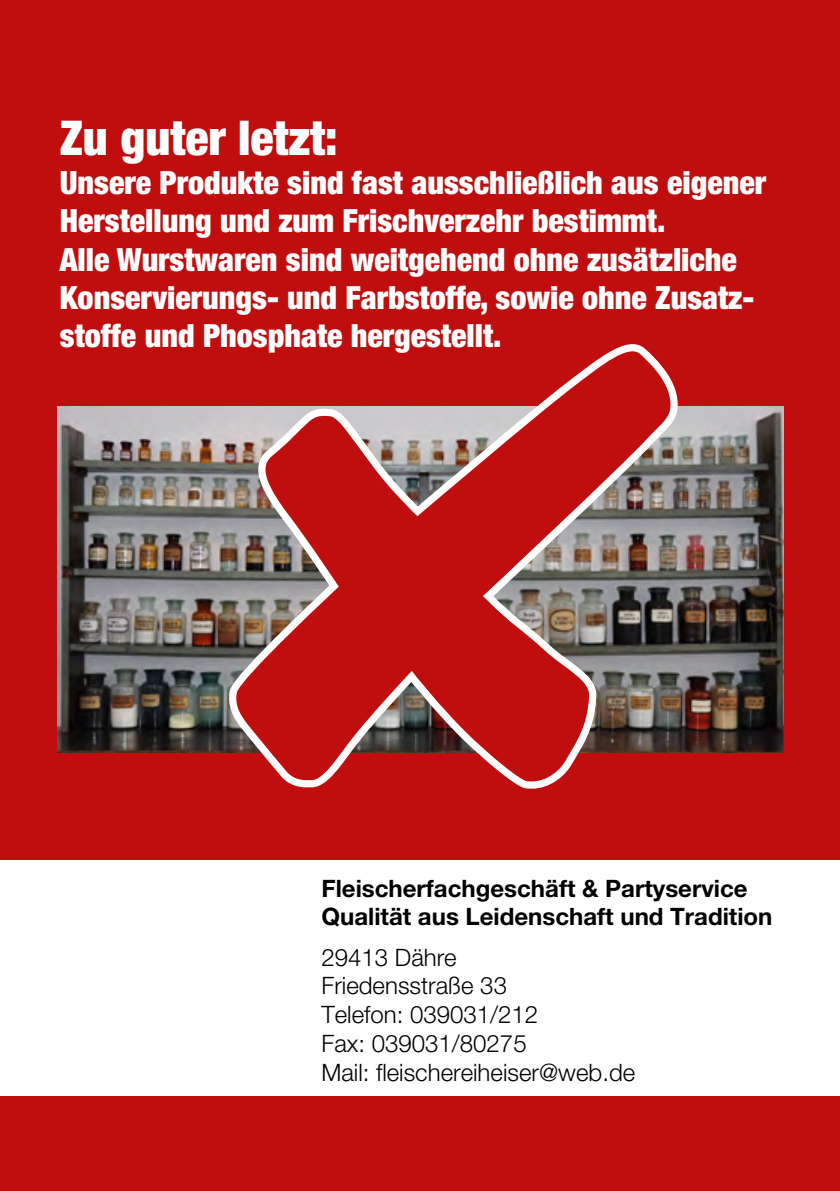
<style>
.page{position:relative;width:840px;height:1191px;background:#fff}
.page>*{position:absolute;margin:0;border:0;box-sizing:border-box;transform-origin:0 0}
.t1{font:900 condensed 48px "Helvetica Neue LT Std";color:#fff}
.t2{font:900 condensed 32px/38.4px "Helvetica Neue LT Std";color:#fff}
.t3{font:300 24px/28.8px "Helvetica Neue LT Std";color:#000}
.t4{font:700 24px/28.8px "Helvetica Neue LT Std";color:#000}
</style>
<div class="page">
<div style="left:0;top:0;width:839px;height:859px;background:#c00d0e"></div>
<div style="left:0;top:1096px;width:839px;height:95px;background:#c00d0e"></div>
<img style="left:57px;top:407px;width:725px;height:346px">
<svg style="left:225px;top:344px;width:454px;height:445px"></svg>
<h1 class="t1" style="left:60px;top:109px;width:279px">Zu guter letzt:</h1>
<p class="t2" style="left:60px;top:163px;width:707px">Unsere Produkte sind fast ausschließlich aus eigener Herstellung und zum Frischverzehr bestimmt.<br>Alle Wurstwaren sind weitgehend ohne zusätzliche Konservierungs- und Farbstoffe, sowie ohne Zusatz&shy;stoffe und Phosphate hergestellt.</p>
<p class="t4" style="left:321px;top:873px;width:452px">Fleischerfachgeschäft &amp; Partyservice<br>Qualität aus Leidenschaft und Tradition</p>
<p class="t3" style="left:321px;top:942px;width:315px">29413 Dähre<br>Friedensstraße 33<br>Telefon: 039031/212<br>Fax: 039031/80275<br>Mail: fleischereiheiser@web.de</p>
</div>
